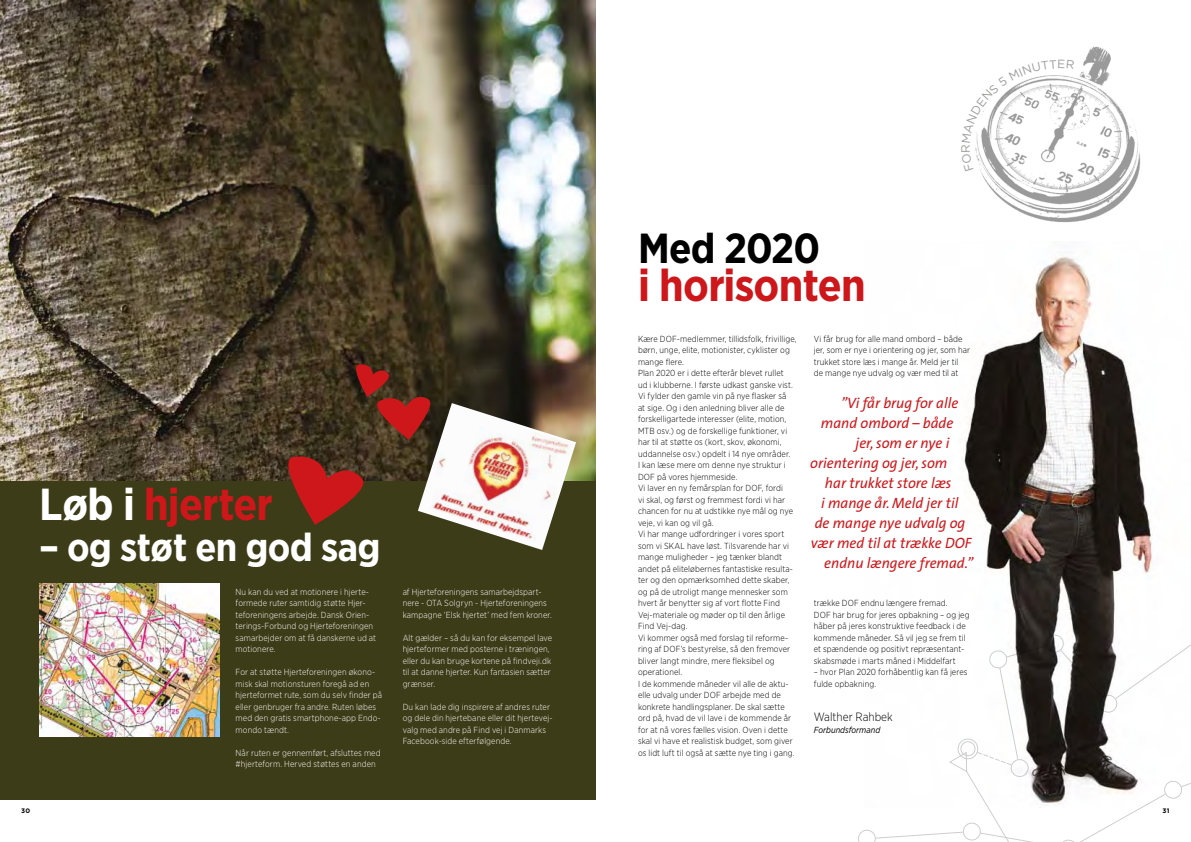
<style>
.page{position:relative;width:1191px;height:842px;background:#fff}
.page>*{position:absolute;margin:0;border:0;box-sizing:border-box;transform-origin:0 0}
.t1{font:700 44.9px "Gotham Narrow";letter-spacing:-.015em;color:#cd171a}
.t2{font:700 44.8px "Gotham Narrow";color:#cd171a}
.t3{font:700 42px "Gotham Narrow";color:#000}
.t4{font:700 39.3px "Gotham Narrow";color:#fff}
.t5{font:italic 15px "The Sans";color:#cd171a}
.t6{font:300 12px "Gotham Narrow";color:#000}
.t7{font:12px "Gotham";color:#9d9d9c}
.t8{font:300 8.8px/11.5px "Gotham Narrow";letter-spacing:.01em;color:#000}
.t9{font:300 8.8px/11.5px "Gotham Narrow";letter-spacing:.01em;color:#fff}
.t10{font:italic 8.8px "Gotham Narrow";color:#000}
.t11{font:700 6.5px "Gotham";color:#000}
.s1{color:#fff}
</style>
<div class="page">
<div style="left:0;top:0;width:595px;height:799px;background:#3d3c18"></div>
<img style="left:0;top:0;width:595px;height:480px">
<img style="left:975px;top:46px;width:166px;height:177px">
<img style="left:964px;top:255px;width:189px;height:371px">
<svg style="left:858px;top:626px;width:333px;height:216px"></svg>
<img style="left:39px;top:583px;width:180px;height:153px">
<img style="left:418px;top:403px;width:158px;height:147px">
<svg style="left:272px;top:454px;width:101px;height:71px"></svg>
<svg style="left:349px;top:363px;width:89px;height:77px"></svg>
<svg style="left:975px;top:60px;width:99px;height:83px"></svg>
<h2 class="t2" style="left:39px;top:475px;width:235px"><span class="s1">Løb i</span> hjerter</h2>
<h3 class="t4" style="left:39px;top:521px;width:343px">– og støt en god sag</h3>
<p class="t9" style="left:236px;top:586px;width:142px">Nu kan du ved at motionere i hjerte&shy;formede ruter samtidig støtte Hjer&shy;teforeningens arbejde. Dansk Orien&shy;terings-Forbund og Hjerteforeningen samarbejder om at få danskerne ud at motionere.</p>
<p class="t9" style="left:236px;top:666px;width:148px">For at støtte Hjerteforeningen økono&shy;misk skal motionsturen foregå ad en hjerteformet rute, som du selv finder på eller genbruger fra andre. Ruten løbes med den gratis smartphone-app Endo&shy;mondo tændt.</p>
<p class="t9" style="left:236px;top:747px;width:146px">Når ruten er gennemført, afsluttes med #hjerteform. Herved støttes en anden</p>
<p class="t9" style="left:403px;top:586px;width:151px">af Hjerteforeningens samarbejdspart&shy;nere - OTA Solgryn - Hjerteforeningens kampagne ’Elsk hjertet’ med fem kroner.</p>
<p class="t9" style="left:403px;top:632px;width:151px">Alt gælder – så du kan for eksempel lave hjerteformer med posterne i træningen, eller du kan bruge kortene på findveji.dk til at danne hjerter. Kun fantasien sætter grænser.</p>
<p class="t9" style="left:403px;top:701px;width:151px">Du kan lade dig inspirere af andres ruter og dele din hjertebane eller dit hjertevej&shy;valg med andre på Find vej i Danmarks Facebook-side efterfølgende.</p>
<h3 class="t3" style="left:638px;top:222px;width:184px">Med 2020</h3>
<h1 class="t1" style="left:638px;top:257px;width:229px">i horisonten</h1>
<h3 class="t7" style="left:958px;top:153px;width:9px;rotate:-90deg">R</h3>
<p class="t8" style="left:638px;top:333px;width:160px">Kære DOF-medlemmer, tillidsfolk, frivillige, børn, unge, elite, motionister, cyklister og mange flere.<br>Plan 2020 er i dette efterår blevet rullet<br>ud i klubberne. I første udkast ganske vist.<br>Vi fylder den gamle vin på nye flasker så<br>at sige. Og i den anledning bliver alle de forskelligartede interesser (elite, motion, MTB osv.) og de forskellige funktioner, vi har til at støtte os (kort, skov, økonomi, uddannelse osv.) opdelt i 14 nye områder.<br>I kan læse mere om denne nye struktur i DOF på vores hjemmeside.<br>Vi laver en ny femårsplan for DOF, fordi<br>vi skal, og først og fremmest fordi vi har chancen for nu at udstikke nye mål og nye veje, vi kan og vil gå.<br>Vi har mange udfordringer i vores sport som vi SKAL have løst. Tilsvarende har vi mange muligheder – jeg tænker blandt andet på eliteløbernes fantastiske resulta&shy;ter og den opmærksomhed dette skaber, og på de utroligt mange mennesker som hvert år benytter sig af vort flotte Find Vej-materiale og møder op til den årlige Find Vej-dag.<br>Vi kommer også med forslag til reforme&shy;ring af DOF’s bestyrelse, så den fremover bliver langt mindre, mere fleksibel og operationel.<br>I de kommende måneder vil alle de aktu&shy;elle udvalg under DOF arbejde med de konkrete handlingsplaner. De skal sætte ord på, hvad de vil lave i de kommende år for at nå vores fælles vision. Oven i dette skal vi have et realistisk budget, som giver os lidt luft til også at sætte nye ting i gang.</p>
<p class="t8" style="left:814px;top:333px;width:158px">Vi får brug for alle mand ombord – både jer, som er nye i orientering og jer, som har trukket store læs i mange år. Meld jer til<br>de mange nye udvalg og vær med til at</p>
<h3 class="t5" style="left:841px;top:390px;width:119px">”Vi får brug for alle</h3>
<h3 class="t5" style="left:821px;top:410px;width:134px">mand ombord – både</h3>
<h3 class="t5" style="left:855px;top:430px;width:95px">jer, som er nye i</h3>
<h3 class="t5" style="left:810px;top:450px;width:139px">orientering og jer, som</h3>
<h3 class="t5" style="left:825px;top:470px;width:128px">har trukket store læs</h3>
<h3 class="t5" style="left:821px;top:490px;width:139px">i mange år. Meld jer til</h3>
<h3 class="t5" style="left:815px;top:510px;width:152px">de mange nye udvalg og</h3>
<h3 class="t5" style="left:811px;top:530px;width:162px">vær med til at trække DOF</h3>
<h3 class="t5" style="left:824px;top:550px;width:151px">endnu længere fremad.”</h3>
<p class="t8" style="left:814px;top:597px;width:157px">trække DOF endnu længere fremad.<br>DOF har brug for jeres opbakning – og jeg håber på jeres konstruktive feedback i de kommende måneder. Så vil jeg se frem til et spændende og positivt repræsentant&shy;skabsmøde i marts måned i Middelfart</p>
<p class="t8" style="left:814px;top:666px;width:155px">– hvor Plan 2020 forhåbentlig kan få jeres fulde opbakning.</p>
<h3 class="t6" style="left:814px;top:710px;width:80px">Walther Rahbek</h3>
<p class="t10" style="left:814px;top:724px;width:68px">Forbundsformand</p>
<p class="t11" style="left:21px;top:806px;width:11px">30</p>
<p class="t11" style="left:1162px;top:806px;width:9px">31</p>
</div>
